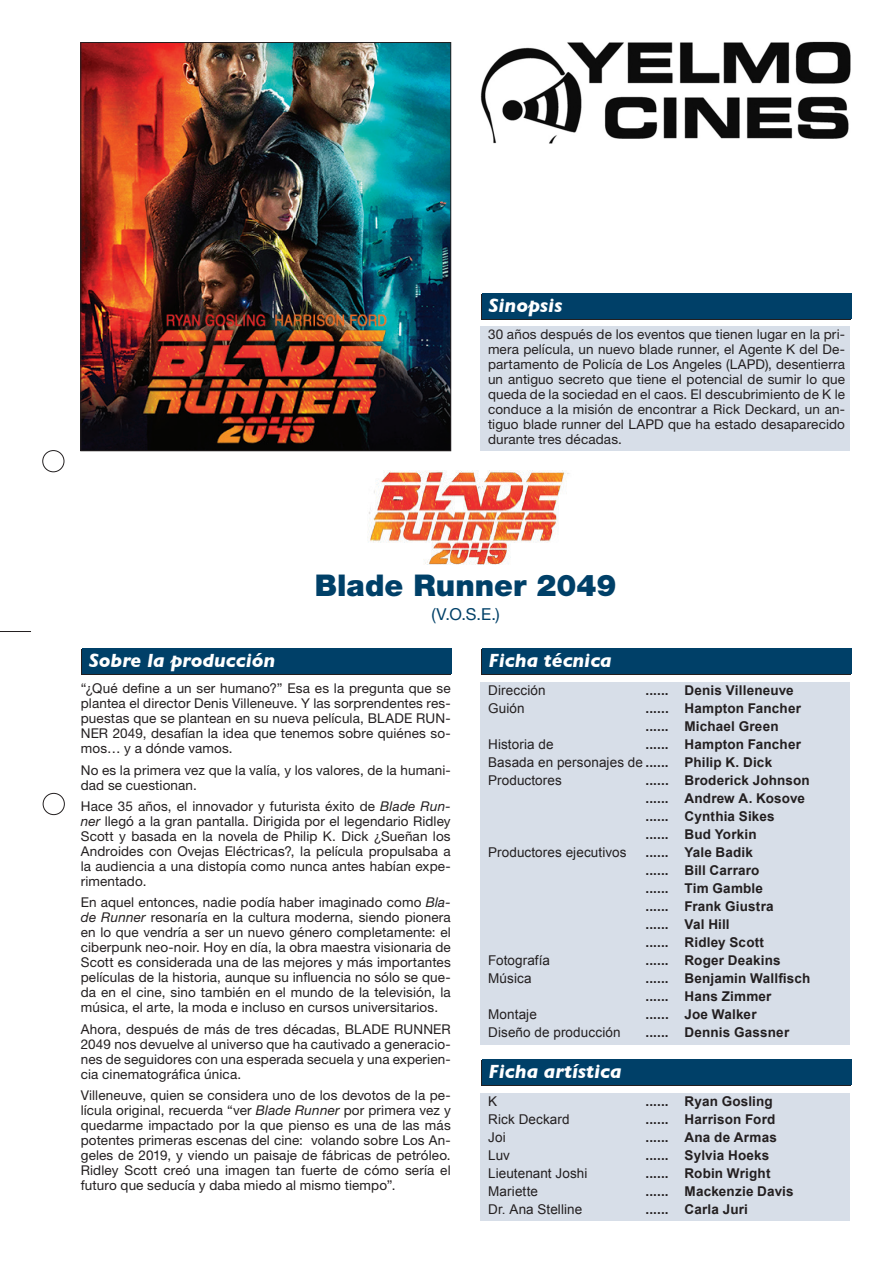
<style>
.page{position:relative;width:893px;height:1263px;background:#fff}
.page>*{position:absolute;margin:0;border:0;box-sizing:border-box;transform-origin:0 0}
.t1{font:900 30px "Helvetica Neue";color:#004068}
.t2{font:italic 700 19.5px "Gill Sans";color:#fff}
.t3{font:16.5px "Helvetica Neue";color:#004068}
.t4{font:13.5px/15px "Helvetica Neue";letter-spacing:.01em;color:#231f20;text-align:justify}
.t5{font:700 13.5px "Arial";letter-spacing:.015em;color:#231f20}
.t6{font:13.5px "Arial";letter-spacing:.01em;color:#231f20}
.s1{font-style:italic}
.s2{font-weight:700}
</style>
<div class="page">
<img style="left:82px;top:44px;width:367px;height:405px">
<div style="left:80px;top:42px;width:371px;height:409px;border:1px solid #231f20"></div>
<div style="left:480px;top:294px;width:370px;height:26px;background:#231f20"></div>
<div style="left:481px;top:649px;width:369px;height:26px;background:#231f20"></div>
<div style="left:81px;top:649px;width:370px;height:26px;background:#231f20"></div>
<svg style="left:481px;top:1060px;width:369px;height:25px"></svg>
<div style="left:482px;top:293px;width:369px;height:26px;background:#004068"></div>
<div style="left:482px;top:648px;width:369px;height:26px;background:#004068"></div>
<div style="left:82px;top:648px;width:370px;height:26px;background:#004068"></div>
<div style="left:482px;top:1059px;width:369px;height:25px;background:#004068"></div>
<div style="left:480px;top:327px;width:370px;height:124px;background:#d7dee8"></div>
<div style="left:480px;top:682px;width:370px;height:362px;background:#d7dee8"></div>
<div style="left:480px;top:1093px;width:370px;height:127px;background:#d7dee8"></div>
<hr style="left:0;top:631px;width:31px;height:1px;background:#231f20">
<div style="left:43px;top:450px;width:21px;height:22px;border:1px solid #231f20;border-radius:50%"></div>
<div style="left:43px;top:793px;width:22px;height:22px;border:1px solid #231f20;border-radius:50%"></div>
<img style="left:480px;top:41px;width:370px;height:102px">
<img style="left:367px;top:471px;width:202px;height:93px">
<p class="t2" style="left:489px;top:294px;width:75px">Sinopsis</p>
<p class="t4" style="left:488px;top:326px;width:359px">30 años después de los eventos que tienen lugar en la pri&shy;mera película, un nuevo blade runner, el Agente K del De&shy;partamento de Policía de Los Angeles (LAPD), desentierra un antiguo secreto que tiene el potencial de sumir lo que queda de la sociedad en el caos. El descubrimiento de K le conduce a la misión de encontrar a Rick Deckard, un an&shy;tiguo blade runner del LAPD que ha estado desaparecido durante tres décadas.</p>
<p class="t1" style="left:315px;top:568px;width:303px">Blade Runner 2049</p>
<p class="t3" style="left:432px;top:604px;width:70px">(V.O.S.E.)</p>
<p class="t2" style="left:89px;top:649px;width:188px">Sobre la producción</p>
<p class="t2" style="left:489px;top:649px;width:125px">Ficha técnica</p>
<p class="t4" style="left:81px;top:681px;width:371px">“¿Qué define a un ser humano?” Esa es la pregunta que se plantea el director Denis Villeneuve. Y las sorprendentes res&shy;puestas que se plantean en su nueva película, BLADE RUN-NER 2049, desafían la idea que tenemos sobre quiénes so&shy;mos… y a dónde vamos.</p>
<p class="t4" style="left:81px;top:762px;width:371px">No es la primera vez que la valía, y los valores, de la humani&shy;dad se cuestionan.</p>
<p class="t4" style="left:81px;top:798px;width:371px">Hace 35 años, el innovador y futurista éxito de <span class="s1">Blade Run&shy;ner</span> llegó a la gran pantalla. Dirigida por el legendario Ridley Scott y basada en la novela de Philip K. Dick ¿Sueñan los Androides con Ovejas Eléctricas?, la película propulsaba a la audiencia a una distopía como nunca antes habían expe&shy;rimentado.</p>
<p class="t4" style="left:81px;top:895px;width:371px">En aquel entonces, nadie podía haber imaginado como <span class="s1">Bla&shy;de Runner</span> resonaría en la cultura moderna, siendo pionera en lo que vendría a ser un nuevo género completamente: el ciberpunk neo-noir. Hoy en día, la obra maestra visionaria de Scott es considerada una de las mejores y más importantes películas de la historia, aunque su influencia no sólo se que&shy;da en el cine, sino también en el mundo de la televisión, la música, el arte, la moda e incluso en cursos universitarios.</p>
<p class="t4" style="left:81px;top:1021px;width:371px">Ahora, después de más de tres décadas, BLADE RUNNER 2049 nos devuelve al universo que ha cautivado a generacio&shy;nes de seguidores con una esperada secuela y una experien&shy;cia cinematográfica única.</p>
<p class="t4" style="left:81px;top:1087px;width:371px">Villeneuve, quien se considera uno de los devotos de la pe&shy;lícula original, recuerda “ver <span class="s1">Blade Runner</span> por primera vez y quedarme impactado por la que pienso es una de las más potentes primeras escenas del cine: volando sobre Los An&shy;geles de 2019, y viendo un paisaje de fábricas de petróleo.<br>Ridley Scott creó una imagen tan fuerte de cómo sería el futuro que seducía y daba miedo al mismo tiempo”.</p>
<p class="t6" style="left:488px;top:683px;width:59px">Dirección</p>
<p class="t5" style="left:645px;top:683px;width:150px">...... Denis Villeneuve</p>
<p class="t6" style="left:488px;top:701px;width:38px">Guión</p>
<p class="t5" style="left:645px;top:701px;width:157px">...... Hampton Fancher</p>
<p class="t5" style="left:645px;top:719px;width:135px">...... Michael Green</p>
<p class="t6" style="left:488px;top:737px;width:67px">Historia de</p>
<p class="t5" style="left:645px;top:737px;width:157px">...... Hampton Fancher</p>
<p class="t6" style="left:488px;top:755px;width:285px">Basada en personajes de <span class="s2">...... Philip K. Dick</span></p>
<p class="t6" style="left:488px;top:773px;width:75px">Productores</p>
<p class="t5" style="left:645px;top:773px;width:166px">...... Broderick Johnson</p>
<p class="t5" style="left:645px;top:791px;width:161px">...... Andrew A. Kosove</p>
<p class="t5" style="left:645px;top:809px;width:131px">...... Cynthia Sikes</p>
<p class="t5" style="left:645px;top:827px;width:113px">...... Bud Yorkin</p>
<p class="t6" style="left:488px;top:845px;width:140px">Productores ejecutivos</p>
<p class="t5" style="left:645px;top:845px;width:109px">...... Yale Badik</p>
<p class="t5" style="left:645px;top:863px;width:115px">...... Bill Carraro</p>
<p class="t5" style="left:645px;top:881px;width:119px">...... Tim Gamble</p>
<p class="t5" style="left:645px;top:899px;width:130px">...... Frank Giustra</p>
<p class="t5" style="left:645px;top:917px;width:86px">...... Val Hill</p>
<p class="t5" style="left:645px;top:935px;width:120px">...... Ridley Scott</p>
<p class="t6" style="left:488px;top:953px;width:63px">Fotografía</p>
<p class="t5" style="left:645px;top:953px;width:137px">...... Roger Deakins</p>
<p class="t6" style="left:488px;top:971px;width:45px">Música</p>
<p class="t5" style="left:645px;top:971px;width:166px">...... Benjamin Wallfisch</p>
<p class="t5" style="left:645px;top:989px;width:127px">...... Hans Zimmer</p>
<p class="t6" style="left:488px;top:1007px;width:50px">Montaje</p>
<p class="t5" style="left:645px;top:1007px;width:113px">...... Joe Walker</p>
<p class="t6" style="left:488px;top:1025px;width:134px">Diseño de producción</p>
<p class="t5" style="left:645px;top:1025px;width:145px">...... Dennis Gassner</p>
<p class="t2" style="left:489px;top:1060px;width:135px">Ficha artística</p>
<p class="t6" style="left:488px;top:1093px;width:11px">K</p>
<p class="t5" style="left:645px;top:1093px;width:129px">...... Ryan Gosling</p>
<p class="t6" style="left:488px;top:1111px;width:83px">Rick Deckard</p>
<p class="t5" style="left:645px;top:1111px;width:131px">...... Harrison Ford</p>
<p class="t6" style="left:488px;top:1129px;width:19px">Joi</p>
<p class="t5" style="left:645px;top:1129px;width:133px">...... Ana de Armas</p>
<p class="t6" style="left:488px;top:1147px;width:23px">Luv</p>
<p class="t5" style="left:645px;top:1147px;width:125px">...... Sylvia Hoeks</p>
<p class="t6" style="left:488px;top:1165px;width:101px">Lieutenant Joshi</p>
<p class="t5" style="left:645px;top:1165px;width:126px">...... Robin Wright</p>
<p class="t6" style="left:488px;top:1183px;width:51px">Mariette</p>
<p class="t5" style="left:645px;top:1183px;width:150px">...... Mackenzie Davis</p>
<p class="t6" style="left:488px;top:1201px;width:96px">Dr. Ana Stelline</p>
<p class="t5" style="left:645px;top:1201px;width:104px">...... Carla Juri</p>
</div>
